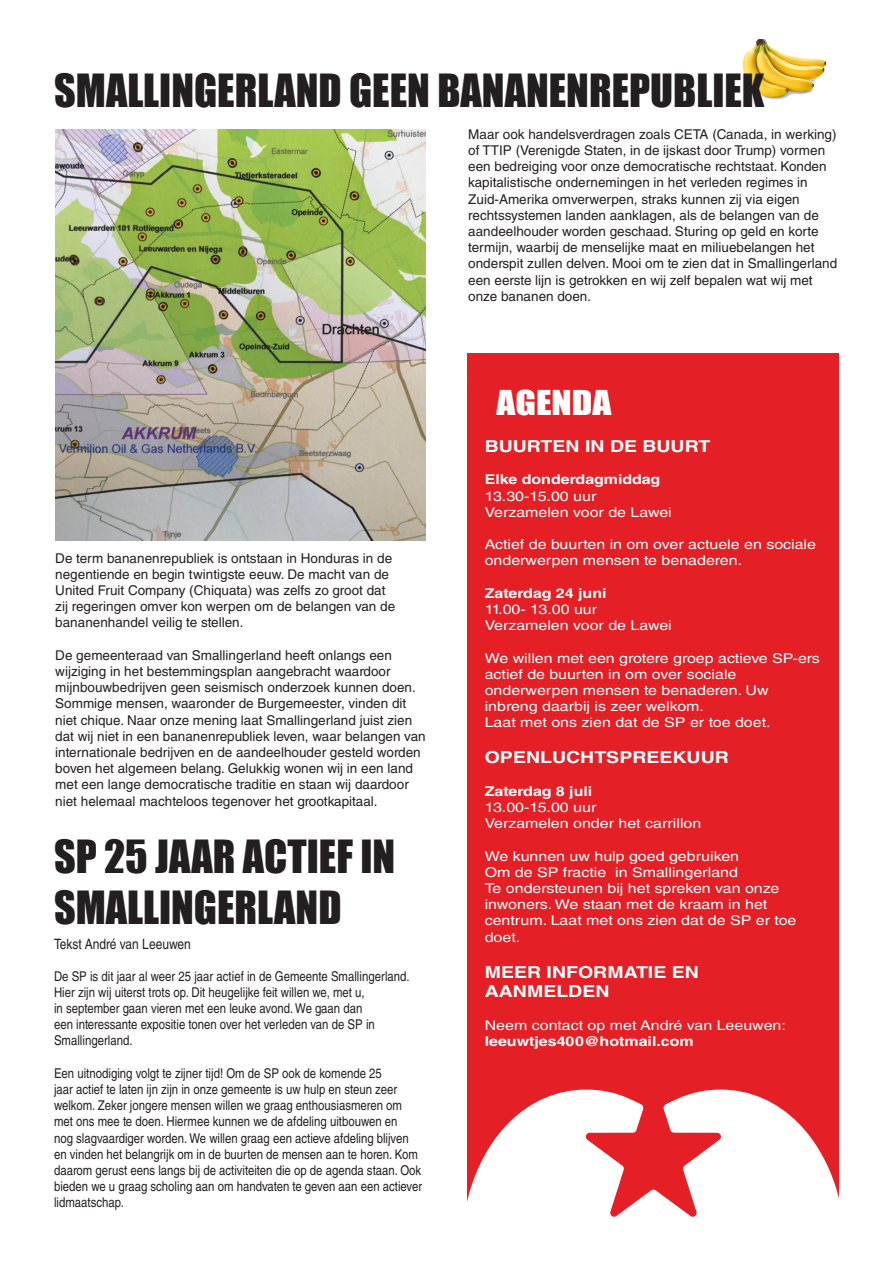
<style>
.page{position:relative;width:893px;height:1263px;background:#fff}
.page>*{position:absolute;margin:0;border:0;box-sizing:border-box;transform-origin:0 0}
.t1{font:42px/50.4px "Impact";color:#231f20}
.t2{font:31.5px "Impact";color:#fff;scale:1.18 1}
.t3{font:700 16.5px/19.8px "Helvetica LT Std";color:#fff;scale:1.18 1}
.t4{font:14.25px "Helvetica LT Std";color:#231f20;scale:.84 1}
.t5{font:13.5px/16.2px "Helvetica LT Std";color:#231f20}
.t6{font:13.5px/16.2px "Helvetica LT Std";color:#231f20;scale:.84 1}
.t7{font:13.5px/16.2px "Helvetica LT Std";color:#fff;scale:1.18 1}
.t8{font:700 13.5px "Helvetica LT Std";color:#fff;scale:1.18 1}
.s1{font-weight:700}
</style>
<div class="page">
<div style="left:468px;top:353px;width:371px;height:867px;background:#e41f25"></div>
<svg style="left:467px;top:1089px;width:372px;height:131px;fill:#fff"></svg>
<img style="left:742px;top:38px;width:84px;height:61px">
<img style="left:55px;top:129px;width:371px;height:411px">
<p class="t1" style="left:54px;top:64px;width:712px">SMALLINGERLAND GEEN BANANENREPUBLIEK</p>
<p class="t5" style="left:55px;top:550px;width:341px">De term bananenrepubliek is ontstaan in Honduras in de negentiende en begin twintigste eeuw. De macht van de United Fruit Company (Chiquata) was zelfs zo groot dat zij regeringen omver kon werpen om de belangen van de bananenhandel veilig te stellen.</p>
<p class="t5" style="left:55px;top:647px;width:372px">De gemeenteraad van Smallingerland heeft onlangs een wijziging in het bestemmingsplan aangebracht waardoor mijnbouwbedrijven geen seismisch onderzoek kunnen doen.<br>Sommige mensen, waaronder de Burgemeester, vinden dit niet chique. Naar onze mening laat Smallingerland juist zien dat wij niet in een bananenrepubliek leven, waar belangen van internationale bedrijven en de aandeelhouder gesteld worden boven het algemeen belang. Gelukkig wonen wij in een land met een lange democratische traditie en staan wij daardoor niet helemaal machteloos tegenover het grootkapitaal.</p>
<p class="t1" style="left:54px;top:831px;width:343px">SP 25 JAAR ACTIEF IN<br>SMALLINGERLAND</p>
<p class="t4" style="left:54px;top:936px;width:165px">Tekst André van Leeuwen</p>
<p class="t6" style="left:54px;top:968px;width:425px">De SP is dit jaar al weer 25 jaar actief in de Gemeente Smallingerland.<br>Hier zijn wij uiterst trots op. Dit heugelijke feit willen we, met u,<br>in september gaan vieren met een leuke avond. We gaan dan<br>een interessante expositie tonen over het verleden van de SP in Smallingerland.</p>
<p class="t6" style="left:54px;top:1065px;width:440px">Een uitnodiging volgt te zijner tijd! Om de SP ook de komende 25<br>jaar actief te laten ijn zijn in onze gemeente is uw hulp en steun zeer welkom. Zeker jongere mensen willen we graag enthousiasmeren om met ons mee te doen. Hiermee kunnen we de afdeling uitbouwen en<br>nog slagvaardiger worden. We willen graag een actieve afdeling blijven en vinden het belangrijk om in de buurten de mensen aan te horen. Kom daarom gerust eens langs bij de activiteiten die op de agenda staan. Ook bieden we u graag scholing aan om handvaten te geven aan een actiever lidmaatschap.</p>
<p class="t5" style="left:468px;top:126px;width:370px">Maar ook handelsverdragen zoals CETA (Canada, in werking) of TTIP (Verenigde Staten, in de ijskast door Trump) vormen een bedreiging voor onze democratische rechtstaat. Konden kapitalistische ondernemingen in het verleden regimes in Zuid-Amerika omverwerpen, straks kunnen zij via eigen rechtssystemen landen aanklagen, als de belangen van de aandeelhouder worden geschaad. Sturing op geld en korte termijn, waarbij de menselijke maat en miliuebelangen het onderspit zullen delven. Mooi om te zien dat in Smallingerland een eerste lijn is getrokken en wij zelf bepalen wat wij met onze bananen doen.</p>
<p class="t2" style="left:497px;top:379px;width:99px">AGENDA</p>
<p class="t3" style="left:485px;top:436px;width:193px">BUURTEN IN DE BUURT</p>
<p class="t8" style="left:485px;top:471px;width:150px">Elke donderdagmiddag</p>
<p class="t7" style="left:485px;top:488px;width:96px">13.30-15.00 uur</p>
<p class="t7" style="left:485px;top:504px;width:160px">Verzamelen voor de Lawei</p>
<p class="t7" style="left:485px;top:536px;width:282px">Actief de buurten in om over actuele en sociale</p>
<p class="t7" style="left:485px;top:552px;width:220px">onderwerpen mensen te benaderen.</p>
<p class="t8" style="left:485px;top:585px;width:105px">Zaterdag 24 juni</p>
<p class="t7" style="left:485px;top:601px;width:97px">11.00- 13.00 uur</p>
<p class="t7" style="left:485px;top:617px;width:160px">Verzamelen voor de Lawei</p>
<p class="t7" style="left:485px;top:650px;width:286px">We willen met een grotere groep actieve SP-ers</p>
<p class="t7" style="left:485px;top:666px;width:242px">actief de buurten in om over sociale onderwerpen mensen te benaderen. Uw inbreng daarbij is zeer welkom.</p>
<p class="t7" style="left:485px;top:714px;width:244px">Laat met ons zien dat de SP er toe doet.</p>
<p class="t3" style="left:485px;top:747px;width:208px">OPENLUCHTSPREEKUUR</p>
<p class="t8" style="left:485px;top:783px;width:93px">Zaterdag 8 juli</p>
<p class="t7" style="left:485px;top:799px;width:96px">13.00-15.00 uur</p>
<p class="t7" style="left:485px;top:815px;width:185px">Verzamelen onder het carrillon</p>
<p class="t7" style="left:485px;top:848px;width:217px">We kunnen uw hulp goed gebruiken</p>
<p class="t7" style="left:485px;top:864px;width:216px">Om de SP fractie in Smallingerland</p>
<p class="t7" style="left:485px;top:880px;width:266px">Te ondersteunen bij het spreken van onze inwoners. We staan met de kraam in het centrum. Laat met ons zien dat de SP er toe doet.</p>
<p class="t3" style="left:485px;top:962px;width:183px">MEER INFORMATIE EN<br>AANMELDEN</p>
<p class="t7" style="left:485px;top:1017px;width:257px">Neem contact op met André van Leeuwen: <span class="s1">leeuwtjes400@hotmail.com</span></p>
</div>
